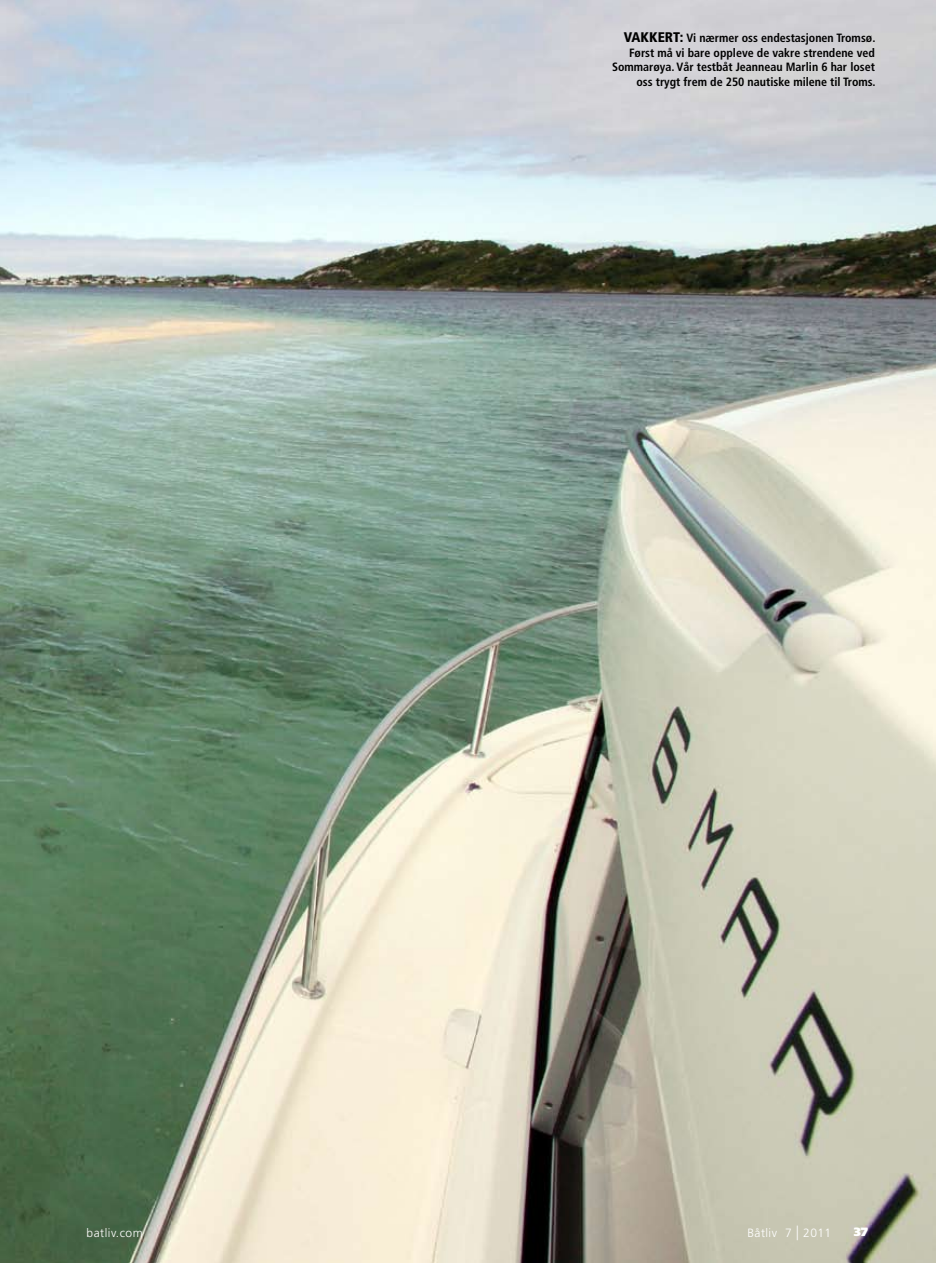
<style>
.page{position:relative;width:936px;height:1263px;background:#fff}
.page>*{position:absolute;margin:0;border:0;box-sizing:border-box;transform-origin:0 0}
.t1{font:700 condensed 12px/14.4px "Frutiger";color:#000;text-align:right}
.t2{font:300 12px "Frutiger";letter-spacing:.04em;color:#fff}
.t3{font:900 12px "Frutiger";color:#fff}
.s1{font-weight:900;font-size:13.95px}
.s2{font-size:19.2px}
</style>
<div class="page">
<img style="left:0;top:0;width:935px;height:1263px">
<p class="t1" style="left:612px;top:31px;width:265px"><span class="s1">VAKKERT:</span> Vi nærmer oss endestasjonen Tromsø.<br>Først må vi bare oppleve de vakre strendene ved Sommarøya. Vår testbåt Jeanneau Marlin 6 har loset oss trygt frem de 250 nautiske milene til Troms.</p>
<p class="t2" style="left:87px;top:1226px;width:58px">batliv.com</p>
<p class="t2" style="left:747px;top:1226px;width:85px">Båtliv 7 <span class="s2">|</span> 2011</p>
<p class="t3" style="left:853px;top:1225px;width:16px">37</p>
</div>
